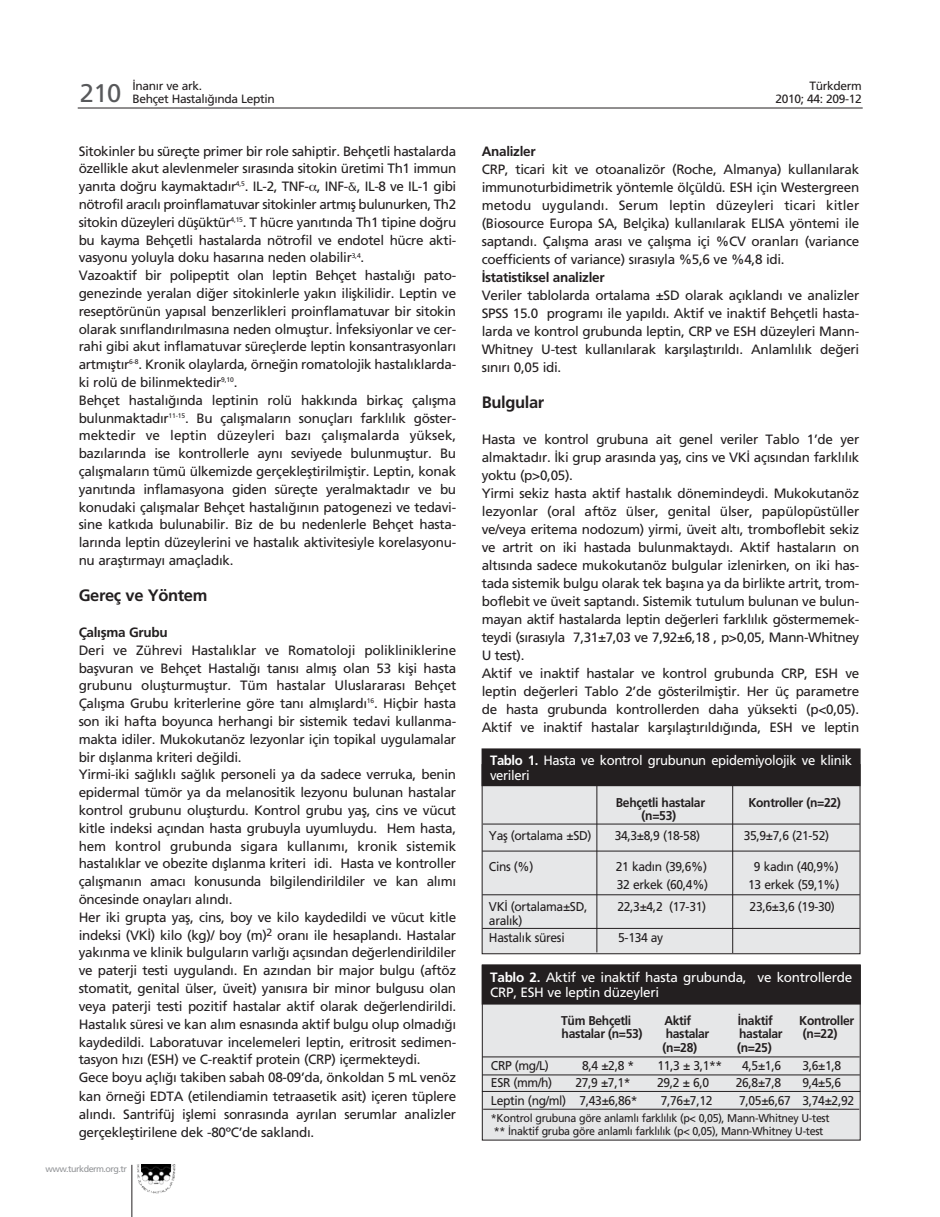
<style>
.page{position:relative;width:940px;height:1217px;background:#fff}
.page>*{position:absolute;margin:0;border:0;box-sizing:border-box;transform-origin:0 0}
.t1{font:25.5px "Frutiger";color:#58595b}
.t2{font:700 16.5px "Frutiger";letter-spacing:-.02em;color:#231f20}
.t3{font:13.5px/17.9px "Frutiger";letter-spacing:-.02em;color:#231f20}
.t4{font:13.5px/15px "Frutiger";letter-spacing:-.02em;color:#fff}
.t5{font:700 13.5px "Frutiger";letter-spacing:-.02em;color:#231f20}
.t6{font:12.75px/17.7px "Frutiger";letter-spacing:-.03em;color:#231f20;scale:.95 1}
.t7{font:700 12.75px "Frutiger";letter-spacing:-.03em;color:#231f20;scale:.95 1}
.t8{font:12px/13.5px "Frutiger";letter-spacing:-.03em;color:#231f20}
.t9{font:11.25px/12.8px "Frutiger";letter-spacing:-.03em;color:#231f20;scale:.95 1}
.t10{font:9px "Frutiger";letter-spacing:-.055em;color:#939598}
.s1{font-weight:700}
</style>
<div class="page">
<hr style="left:78px;top:108px;width:784px;height:1px;background:#231f20">
<img style="left:137px;top:1164px;width:39px;height:29px">
<hr style="left:132px;top:1164px;width:1px;height:52px;background:#231f20">
<div style="left:482px;top:764px;width:378px;height:189px;background:#e6e7e8"></div>
<div style="left:482px;top:748px;width:378px;height:37px;background:#231f20"></div>
<div style="left:482px;top:748px;width:378px;height:37px;border:1px solid #231f20"></div>
<hr style="left:483px;top:823px;width:376px;height:1px;background:#231f20">
<hr style="left:482px;top:850px;width:377px;height:1px;background:#231f20">
<hr style="left:482px;top:894px;width:377px;height:1px;background:#231f20">
<hr style="left:482px;top:927px;width:377px;height:1px;background:#231f20">
<hr style="left:596px;top:767px;width:1px;height:185px;background:#231f20">
<hr style="left:732px;top:770px;width:1px;height:182px;background:#231f20">
<div style="left:482px;top:965px;width:378px;height:174px;background:#e6e7e8"></div>
<div style="left:482px;top:964px;width:378px;height:39px;background:#231f20"></div>
<div style="left:482px;top:964px;width:378px;height:39px;border:1px solid #231f20"></div>
<hr style="left:482px;top:1056px;width:377px;height:1px;background:#231f20">
<hr style="left:482px;top:1074px;width:378px;height:1px;background:#231f20">
<hr style="left:482px;top:1090px;width:378px;height:1px;background:#231f20">
<hr style="left:483px;top:1108px;width:376px;height:1px;background:#231f20">
<p class="t8" style="left:132px;top:80px;width:144px">‹nan›r ve ark.<br>Behçet Hastal›¤›nda Leptin</p>
<p class="t8" style="left:809px;top:80px;width:54px">Türkderm</p>
<h1 class="t1" style="left:80px;top:83px;width:43px">210</h1>
<p class="t8" style="left:775px;top:93px;width:88px">2010; 44: 209-12</p>
<p class="t3" style="left:79px;top:143px;width:379px">Sitokinler bu süreçte primer bir role sahiptir. Behçetli hastalarda özellikle akut alevlenmeler s›ras›nda sitokin üretimi Th1 immun yan›ta do¤ru kaymaktad›r<sup>4,5</sup>. IL-2, TNF- , INF- , IL-8 ve IL-1 gibi nötrofil arac›l› proinflamatuvar sitokinler artm›fl bulunurken, Th2 sitokin düzeyleri düflüktür<sup>4,15</sup>. T hücre yan›t›nda Th1 tipine do¤ru bu kayma Behçetli hastalarda nötrofil ve endotel hücre akti&shy;vasyonu yoluyla doku hasar›na neden olabilir<sup>3,4</sup>.<br>Vazoaktif bir polipeptit olan leptin Behçet hastal›¤› pato&shy;genezinde yeralan di¤er sitokinlerle yak›n iliflkilidir. Leptin ve reseptörünün yap›sal benzerlikleri proinflamatuvar bir sitokin olarak s›n›fland›r›lmas›na neden olmufltur. ‹nfeksiyonlar ve cer&shy;rahi gibi akut inflamatuvar süreçlerde leptin konsantrasyonlar› artm›flt›r<sup>6-8</sup>. Kronik olaylarda, örne¤in romatolojik hastal›klarda&shy;ki rolü de bilinmektedir<sup>9,10</sup>.<br>Behçet hastal›¤›nda leptinin rolü hakk›nda birkaç çal›flma bulunmaktad›r<sup>11-15</sup>. Bu çal›flmalar›n sonuçlar› farkl›l›k göster&shy;mektedir ve leptin düzeyleri baz› çal›flmalarda yüksek, baz›lar›nda ise kontrollerle ayn› seviyede bulunmufltur. Bu çal›flmalar›n tümü ülkemizde gerçeklefltirilmifltir. Leptin, konak yan›t›nda inflamasyona giden süreçte yeralmaktad›r ve bu konudaki çal›flmalar Behçet hastal›¤›n›n patogenezi ve tedavi&shy;sine katk›da bulunabilir. Biz de bu nedenlerle Behçet hasta&shy;lar›nda leptin düzeylerini ve hastal›k aktivitesiyle korelasyonu&shy;nu araflt›rmay› amaçlad›k.</p>
<p class="t2" style="left:79px;top:588px;width:130px">Gereç ve Yöntem</p>
<p class="t5" style="left:79px;top:626px;width:91px">Çal›flma Grubu</p>
<p class="t3" style="left:79px;top:642px;width:379px">Deri ve Zührevi Hastal›klar ve Romatoloji polikliniklerine baflvuran ve Behçet Hastal›¤› tan›s› alm›fl olan 53 kifli hasta grubunu oluflturmufltur. Tüm hastalar Uluslararas› Behçet Çal›flma Grubu kriterlerine göre tan› alm›fllard›<sup>16</sup>. Hiçbir hasta son iki hafta boyunca herhangi bir sistemik tedavi kullanma&shy;makta idiler. Mukokutanöz lezyonlar için topikal uygulamalar bir d›fllanma kriteri de¤ildi.<br>Yirmi-iki sa¤l›kl› sa¤l›k personeli ya da sadece verruka, benin epidermal tümör ya da melanositik lezyonu bulunan hastalar kontrol grubunu oluflturdu. Kontrol grubu yafl, cins ve vücut kitle indeksi aç›ndan hasta grubuyla uyumluydu. Hem hasta, hem kontrol grubunda sigara kullan›m›, kronik sistemik hastal›klar ve obezite d›fllanma kriteri idi. Hasta ve kontroller çal›flman›n amac› konusunda bilgilendirildiler ve kan al›m› öncesinde onaylar› al›nd›.<br>Her iki grupta yafl, cins, boy ve kilo kaydedildi ve vücut kitle indeksi (VK‹) kilo (kg)/ boy (m)<sup>2</sup> oran› ile hesapland›. Hastalar yak›nma ve klinik bulgular›n varl›¤› aç›s›ndan de¤erlendirildiler ve paterji testi uyguland›. En az›ndan bir major bulgu (aftöz stomatit, genital ülser, üveit) yan›s›ra bir minor bulgusu olan veya paterji testi pozitif hastalar aktif olarak de¤erlendirildi.<br>Hastal›k süresi ve kan al›m esnas›nda aktif bulgu olup olmad›¤› kaydedildi. Laboratuvar incelemeleri leptin, eritrosit sedimen&shy;tasyon h›z› (ESH) ve C-reaktif protein (CRP) içermekteydi.<br>Gece boyu açl›¤› takiben sabah 08-09’da, önkoldan 5 mL venöz kan örne¤i EDTA (etilendiamin tetraasetik asit) içeren tüplere al›nd›. Santrifüj ifllemi sonras›nda ayr›lan serumlar analizler gerçeklefltirilene dek -80ºC’de sakland›.</p>
<p class="t10" style="left:45px;top:1164px;width:83px">www.turkderm.org.tr</p>
<p class="t5" style="left:482px;top:145px;width:55px">Analizler</p>
<p class="t3" style="left:482px;top:161px;width:379px;text-align:justify">CRP, ticari kit ve otoanalizör (Roche, Almanya) kullan›larak immunoturbidimetrik yöntemle ölçüldü. ESH için Westergreen metodu uyguland›. Serum leptin düzeyleri ticari kitler (Biosource Europa SA, Belçika) kullan›larak ELISA yöntemi ile saptand›. Çal›flma aras› ve çal›flma içi %CV oranlar› (variance coefficients of variance) s›ras›yla %5,6 ve %4,8 idi.</p>
<p class="t5" style="left:482px;top:271px;width:124px">‹statistiksel analizler</p>
<p class="t3" style="left:482px;top:287px;width:379px;text-align:justify">Veriler tablolarda ortalama ±SD olarak aç›kland› ve analizler SPSS 15.0 program› ile yap›ld›. Aktif ve inaktif Behçetli hasta&shy;larda ve kontrol grubunda leptin, CRP ve ESH düzeyleri Mann-Whitney U-test kullan›larak karfl›laflt›r›ld›. Anlaml›l›k de¤eri s›n›r› 0,05 idi.</p>
<p class="t2" style="left:482px;top:395px;width:64px">Bulgular</p>
<p class="t3" style="left:482px;top:431px;width:379px">Hasta ve kontrol grubuna ait genel veriler Tablo 1’de yer almaktad›r. ‹ki grup aras›nda yafl, cins ve VK‹ aç›s›ndan farkl›l›k yoktu (p&gt;0,05).<br>Yirmi sekiz hasta aktif hastal›k dönemindeydi. Mukokutanöz lezyonlar (oral aftöz ülser, genital ülser, papülopüstüller ve/veya eritema nodozum) yirmi, üveit alt›, tromboflebit sekiz ve artrit on iki hastada bulunmaktayd›. Aktif hastalar›n on alt›s›nda sadece mukokutanöz bulgular izlenirken, on iki has&shy;tada sistemik bulgu olarak tek bafl›na ya da birlikte artrit, trom&shy;boflebit ve üveit saptand›. Sistemik tutulum bulunan ve bulun&shy;mayan aktif hastalarda leptin de¤erleri farkl›l›k göstermemek&shy;teydi (s›ras›yla 7,31±7,03 ve 7,92±6,18 , p&gt;0,05, Mann-Whitney U test).<br>Aktif ve inaktif hastalar ve kontrol grubunda CRP, ESH ve leptin de¤erleri Tablo 2’de gösterilmifltir. Her üç parametre de hasta grubunda kontrollerden daha yüksekti (p&lt;0,05).<br>Aktif ve inaktif hastalar karfl›laflt›r›ld›¤›nda, ESH ve leptin</p>
<p class="t4" style="left:490px;top:753px;width:363px"><span class="s1">Tablo 1.</span> Hasta ve kontrol grubunun epidemiyolojik ve klinik verileri</p>
<p class="t7" style="left:616px;top:796px;width:95px">Behçetli hastalar</p>
<p class="t7" style="left:748px;top:796px;width:99px">Kontroller (n=22)</p>
<p class="t7" style="left:641px;top:810px;width:38px">(n=53)</p>
<p class="t6" style="left:489px;top:827px;width:109px">Yafl (ortalama ±SD)</p>
<p class="t6" style="left:615px;top:827px;width:91px">34,3±8,9 (18-58)</p>
<p class="t6" style="left:744px;top:827px;width:91px">35,9±7,6 (21-52)</p>
<p class="t6" style="left:489px;top:858px;width:48px">Cins (%)</p>
<p class="t6" style="left:616px;top:858px;width:97px">21 kad›n (39,6%)</p>
<p class="t6" style="left:754px;top:858px;width:91px">9 kad›n (40,9%)</p>
<p class="t6" style="left:617px;top:876px;width:98px">32 erkek (60,4%)</p>
<p class="t6" style="left:748px;top:876px;width:98px">13 erkek (59,1%)</p>
<p class="t6" style="left:489px;top:898px;width:105px">VK‹ (ortalama±SD,</p>
<p class="t6" style="left:617px;top:898px;width:95px">22,3±4,2 (17-31)</p>
<p class="t6" style="left:749px;top:898px;width:91px">23,6±3,6 (19-30)</p>
<p class="t6" style="left:489px;top:912px;width:81px">aral›k)<br>Hastal›k süresi</p>
<p class="t6" style="left:618px;top:929px;width:49px">5-134 ay</p>
<p class="t4" style="left:490px;top:970px;width:363px"><span class="s1">Tablo 2.</span> Aktif ve inaktif hasta grubunda, ve kontrollerde<br>CRP, ESH ve leptin düzeyleri</p>
<p class="t7" style="left:561px;top:1014px;width:75px">Tüm Behçetli</p>
<p class="t7" style="left:664px;top:1014px;width:30px">Aktif</p>
<p class="t7" style="left:738px;top:1014px;width:38px">‹naktif</p>
<p class="t7" style="left:799px;top:1014px;width:59px">Kontroller</p>
<p class="t7" style="left:561px;top:1028px;width:87px">hastalar (n=53)</p>
<p class="t7" style="left:666px;top:1028px;width:47px">hastalar</p>
<p class="t7" style="left:739px;top:1028px;width:47px">hastalar</p>
<p class="t7" style="left:803px;top:1028px;width:38px">(n=22)</p>
<p class="t7" style="left:662px;top:1041px;width:38px">(n=28)</p>
<p class="t7" style="left:737px;top:1041px;width:38px">(n=25)</p>
<p class="t6" style="left:491px;top:1057px;width:62px">CRP (mg/L)</p>
<p class="t6" style="left:582px;top:1057px;width:56px">8,4 ±2,8 *</p>
<p class="t6" style="left:657px;top:1057px;width:70px">11,3 ± 3,1**</p>
<p class="t6" style="left:742px;top:1057px;width:42px">4,5±1,6</p>
<p class="t6" style="left:802px;top:1057px;width:42px">3,6±1,8</p>
<p class="t6" style="left:491px;top:1074px;width:66px">ESR (mm/h)</p>
<p class="t6" style="left:575px;top:1074px;width:59px">27,9 ±7,1*</p>
<p class="t6" style="left:657px;top:1074px;width:56px">29,2 ± 6,0</p>
<p class="t6" style="left:736px;top:1074px;width:49px">26,8±7,8</p>
<p class="t6" style="left:802px;top:1074px;width:42px">9,4±5,6</p>
<p class="t6" style="left:491px;top:1092px;width:156px">Leptin (ng/ml) 7,43±6,86*</p>
<p class="t6" style="left:661px;top:1092px;width:56px">7,76±7,12</p>
<p class="t6" style="left:739px;top:1092px;width:123px">7,05±6,67 3,74±2,92</p>
<p class="t9" style="left:491px;top:1112px;width:358px">*Kontrol grubuna göre anlaml› farkl›l›k (p&lt; 0,05), Mann-Whitney U-test ** ‹naktif gruba göre anlaml› farkl›l›k (p&lt; 0,05), Mann-Whitney U-test</p>
</div>
